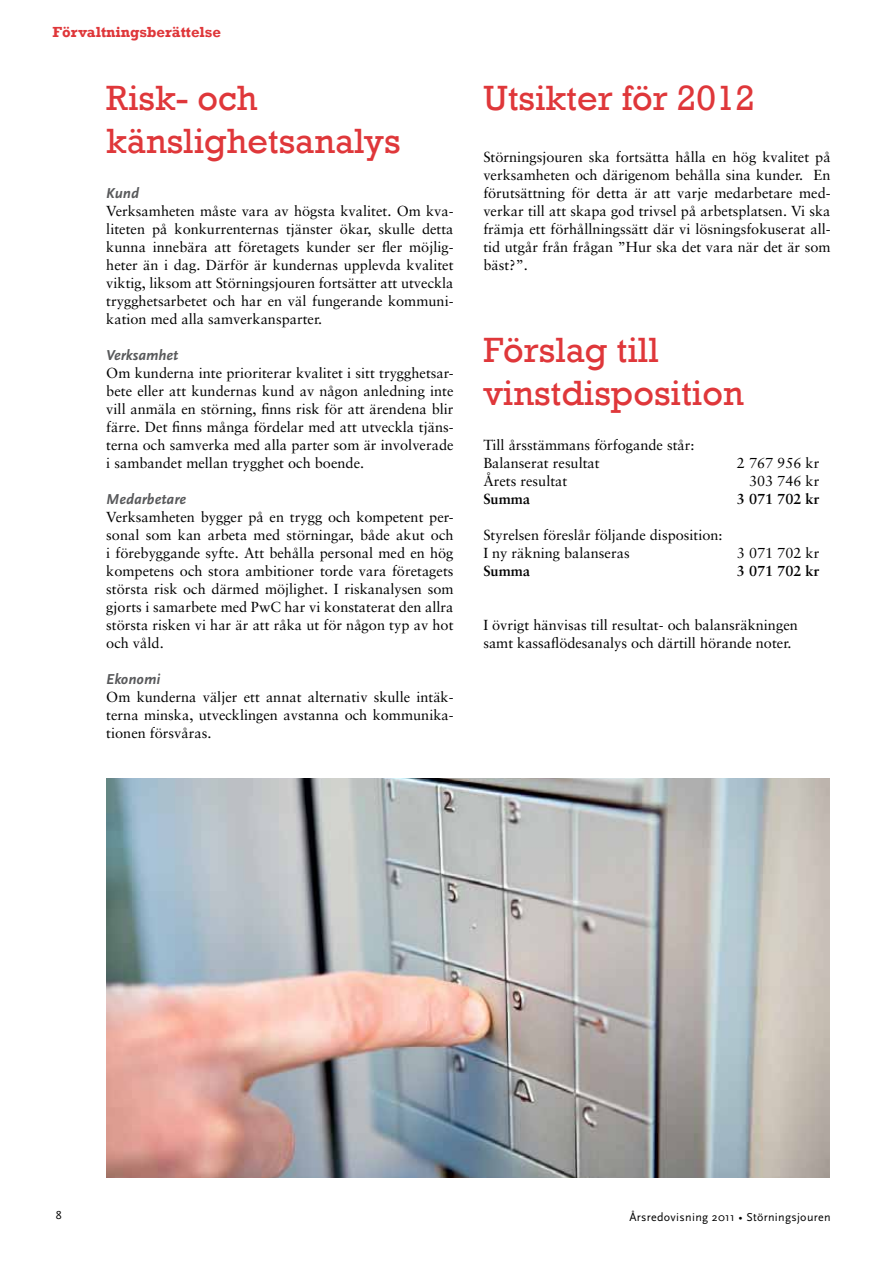
<style>
.page{position:relative;width:893px;height:1263px;background:#fff}
.page>*{position:absolute;margin:0;border:0;box-sizing:border-box;transform-origin:0 0}
.t1{font:36px/43.2px "Rockwell";color:#df373a}
.t2{font:italic 700 15px "Scala Sans";color:#58595b}
.t3{font:700 15px "Rockwell";color:#df373a}
.t4{font:14.55px/18px "Sabon";color:#000;text-align:justify}
.t5{font:700 14.55px "Sabon";color:#000}
.t6{font:12px "Scala Sans";letter-spacing:.025em;color:#000}
</style>
<div class="page">
<img style="left:106px;top:778px;width:723px;height:400px">
<p class="t3" style="left:52px;top:23px;width:170px">Förvaltningsberättelse</p>
<h1 class="t1" style="left:106px;top:77px;width:296px">Risk- och känslighetsanalys</h1>
<p class="t2" style="left:106px;top:185px;width:34px">Kund</p>
<p class="t4" style="left:106px;top:202px;width:349px">Verksamheten måste vara av högsta kvalitet. Om kva&shy;liteten på konkurrenternas tjänster ökar, skulle detta kunna innebära att företagets kunder ser fler möjlig&shy;heter än i dag. Därför är kundernas upplevda kvalitet viktig, liksom att Störningsjouren fortsätter att utveckla trygghetsarbetet och har en väl fungerande kommuni&shy;kation med alla samverkansparter.</p>
<p class="t2" style="left:106px;top:347px;width:74px">Verksamhet</p>
<p class="t4" style="left:106px;top:364px;width:349px">Om kunderna inte prioriterar kvalitet i sitt trygghetsar&shy;bete eller att kundernas kund av någon anledning inte vill anmäla en störning, finns risk för att ärendena blir färre. Det finns många fördelar med att utveckla tjäns&shy;terna och samverka med alla parter som är involverade i sambandet mellan trygghet och boende.</p>
<p class="t2" style="left:106px;top:491px;width:81px">Medarbetare</p>
<p class="t4" style="left:106px;top:508px;width:349px">Verksamheten bygger på en trygg och kompetent per&shy;sonal som kan arbeta med störningar, både akut och i förebyggande syfte. Att behålla personal med en hög kompetens och stora ambitioner torde vara företagets största risk och därmed möjlighet. I riskanalysen som gjorts i samarbete med PwC har vi konstaterat den allra största risken vi har är att råka ut för någon typ av hot och våld.</p>
<p class="t2" style="left:106px;top:671px;width:55px">Ekonomi</p>
<p class="t4" style="left:106px;top:688px;width:349px">Om kunderna väljer ett annat alternativ skulle intäk&shy;terna minska, utvecklingen avstanna och kommunika&shy;tionen försvåras.</p>
<h1 class="t1" style="left:483px;top:77px;width:273px">Utsikter för 2012</h1>
<p class="t4" style="left:483px;top:148px;width:349px">Störningsjouren ska fortsätta hålla en hög kvalitet på verksamheten och därigenom behålla sina kunder. En förutsättning för detta är att varje medarbetare med&shy;verkar till att skapa god trivsel på arbetsplatsen. Vi ska främja ett förhållningssätt där vi lösningsfokuserat all&shy;tid utgår från frågan ”Hur ska det vara när det är som bäst?”.</p>
<h1 class="t1" style="left:483px;top:328px;width:262px">Förslag till vinstdisposition</h1>
<p class="t4" style="left:483px;top:436px;width:213px">Till årsstämmans förfogande står:<br>Balanserat resultat</p>
<p class="t4" style="left:737px;top:454px;width:84px">2 767 956 kr</p>
<p class="t4" style="left:483px;top:472px;width:86px">Årets resultat</p>
<p class="t4" style="left:749px;top:472px;width:72px">303 746 kr</p>
<p class="t5" style="left:483px;top:490px;width:48px">Summa</p>
<p class="t5" style="left:737px;top:490px;width:84px">3 071 702 kr</p>
<p class="t4" style="left:483px;top:526px;width:241px">Styrelsen föreslår följande disposition:<br>I ny räkning balanseras</p>
<p class="t4" style="left:737px;top:544px;width:84px">3 071 702 kr</p>
<p class="t5" style="left:483px;top:562px;width:48px">Summa</p>
<p class="t5" style="left:737px;top:562px;width:84px">3 071 702 kr</p>
<p class="t4" style="left:483px;top:616px;width:316px">I övrigt hänvisas till resultat- och balansräkningen samt kassaflödesanalys och därtill hörande noter.</p>
<p class="t6" style="left:56px;top:1208px;width:7px">8</p>
<p class="t6" style="left:629px;top:1210px;width:203px">Årsredovisning 2011 • Störningsjouren</p>
</div>
